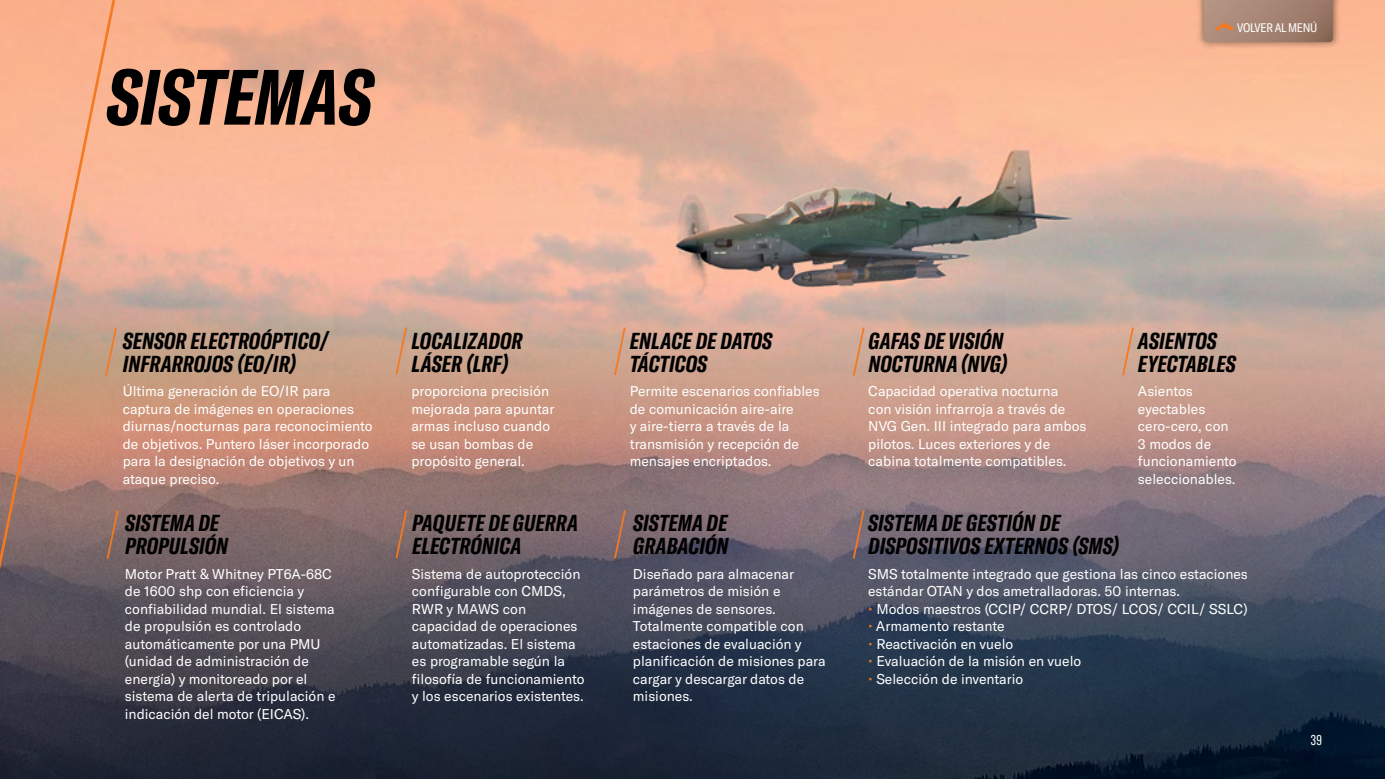
<style>
.page{position:relative;width:1385px;height:779px;background:#fff}
.page>*{position:absolute;margin:0;border:0;box-sizing:border-box;transform-origin:0 0}
.t1{font:italic 700 extra-condensed 77px "GT America";color:#000}
.t2{font:italic 700 extra-condensed 22.75px/22.8px "GT America";letter-spacing:.01em;color:#000}
.t3{font:14px/17.5px "GT America";color:#fff}
.t4{font:extra-condensed 14px "GT America";color:#fff}
.t5{font:condensed 12.25px "GT America";letter-spacing:-.02em;color:#fff}
.s1{color:#df7627}
</style>
<div class="page">
<img style="left:119px;top:0;width:1265px;height:503px">
<svg style="left:119px;top:503px;width:1265px;height:276px;background:#404453"></svg>
<svg style="left:0;top:0;width:119px;height:779px;background:#ac8474"></svg>
<svg style="left:104px;top:325px;width:14px;height:53px"></svg>
<svg style="left:394px;top:325px;width:14px;height:51px"></svg>
<svg style="left:612px;top:325px;width:14px;height:52px"></svg>
<svg style="left:851px;top:325px;width:14px;height:53px"></svg>
<svg style="left:394px;top:508px;width:14px;height:52px"></svg>
<svg style="left:1120px;top:325px;width:14px;height:52px"></svg>
<svg style="left:105px;top:508px;width:15px;height:52px"></svg>
<svg style="left:612px;top:508px;width:15px;height:52px"></svg>
<svg style="left:851px;top:508px;width:14px;height:52px"></svg>
<svg style="left:1196px;top:0;width:143px;height:50px;background:#e2a584"></svg>
<svg style="left:1203px;top:0;width:129px;height:42px;background:#a58270"></svg>
<h1 class="t1" style="left:107px;top:51px;width:267px">SISTEMAS</h1>
<p class="t5" style="left:1236px;top:20px;width:81px">VOLVER AL MENÚ</p>
<h2 class="t2" style="left:123px;top:329px;width:207px">SENSOR ELECTROÓPTICO/<br>INFRARROJOS (EO/IR)</h2>
<p class="t3" style="left:123px;top:383px;width:251px">Última generación de EO/IR para captura de imágenes en operaciones diurnas/nocturnas para reconocimiento de objetivos. Puntero láser incorporado para la designación de objetivos y un ataque preciso.</p>
<h2 class="t2" style="left:125px;top:512px;width:104px">SISTEMA DE<br>PROPULSIÓN</h2>
<p class="t3" style="left:125px;top:565px;width:212px">Motor Pratt &amp; Whitney PT6A-68C de 1600 shp con eficiencia y confiabilidad mundial. El sistema de propulsión es controlado automáticamente por una PMU (unidad de administración de energía) y monitoreado por el sistema de alerta de tripulación e indicación del motor (EICAS).</p>
<h2 class="t2" style="left:411px;top:329px;width:112px">LOCALIZADOR<br>LÁSER (LRF)</h2>
<p class="t3" style="left:411px;top:383px;width:145px">proporciona precisión mejorada para apuntar armas incluso cuando se usan bombas de propósito general.</p>
<h2 class="t2" style="left:412px;top:512px;width:167px">PAQUETE DE GUERRA<br>ELECTRÓNICA</h2>
<p class="t3" style="left:412px;top:565px;width:174px">Sistema de autoprotección configurable con CMDS,<br>RWR y MAWS con capacidad de operaciones automatizadas. El sistema es programable según la filosofía de funcionamiento y los escenarios existentes.</p>
<h2 class="t2" style="left:629px;top:329px;width:144px">ENLACE DE DATOS<br>TÁCTICOS</h2>
<p class="t3" style="left:629px;top:383px;width:191px">Permite escenarios confiables de comunicación aire-aire<br>y aire-tierra a través de la transmisión y recepción de mensajes encriptados.</p>
<h2 class="t2" style="left:633px;top:512px;width:97px">SISTEMA DE<br>GRABACIÓN</h2>
<p class="t3" style="left:633px;top:565px;width:194px">Diseñado para almacenar parámetros de misión e imágenes de sensores.<br>Totalmente compatible con estaciones de evaluación y planificación de misiones para cargar y descargar datos de misiones.</p>
<h2 class="t2" style="left:868px;top:329px;width:140px">GAFAS DE VISIÓN<br>NOCTURNA (NVG)</h2>
<p class="t3" style="left:868px;top:383px;width:219px">Capacidad operativa nocturna<br>con visión infrarroja a través de<br>NVG Gen. III integrado para ambos pilotos. Luces exteriores y de cabina totalmente compatibles.</p>
<h2 class="t2" style="left:867px;top:512px;width:252px">SISTEMA DE GESTIÓN DE<br>DISPOSITIVOS EXTERNOS (SMS)</h2>
<h2 class="t2" style="left:1137px;top:329px;width:99px">ASIENTOS<br>EYECTABLES</h2>
<p class="t3" style="left:1137px;top:383px;width:100px">Asientos eyectables cero-cero, con<br>3 modos de funcionamiento seleccionables.</p>
<p class="t3" style="left:867px;top:565px;width:381px">SMS totalmente integrado que gestiona las cinco estaciones estándar OTAN y dos ametralladoras. 50 internas.</p>
<p class="t3" style="left:867px;top:600px;width:381px"><span class="s1">•</span> Modos maestros (CCIP/ CCRP/ DTOS/ LCOS/ CCIL/ SSLC)</p>
<p class="t3" style="left:867px;top:618px;width:138px"><span class="s1">•</span> Armamento restante</p>
<p class="t3" style="left:867px;top:635px;width:147px"><span class="s1">•</span> Reactivación en vuelo</p>
<p class="t3" style="left:867px;top:653px;width:215px"><span class="s1">•</span> Evaluación de la misión en vuelo</p>
<p class="t3" style="left:867px;top:670px;width:157px"><span class="s1">•</span> Selección de inventario</p>
<p class="t4" style="left:1310px;top:731px;width:12px">39</p>
</div>
